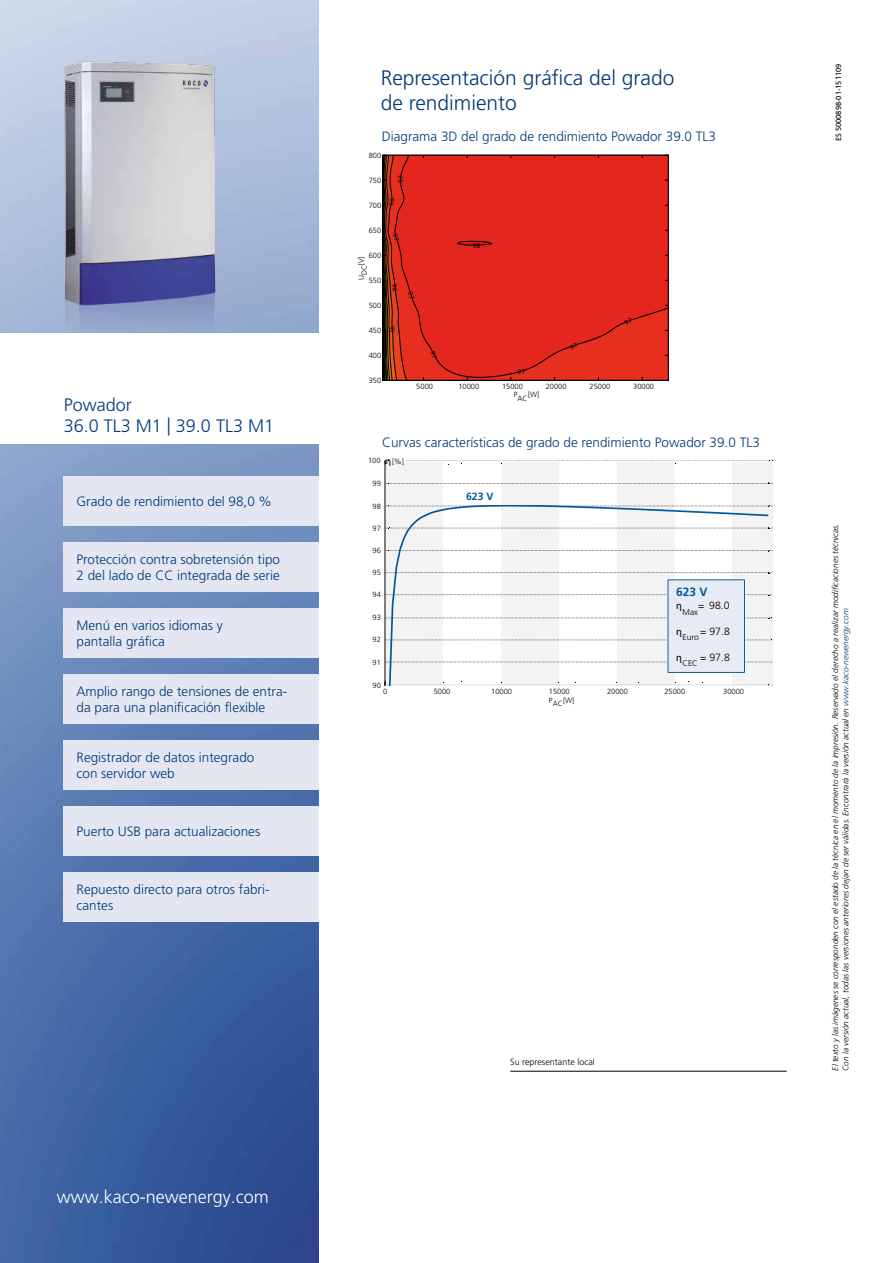
<style>
.page{position:relative;width:893px;height:1263px;background:#fff}
.page>*{position:absolute;margin:0;border:0;box-sizing:border-box;transform-origin:0 0}
.t1{font:300 21px/25.2px "Frutiger LT Pro";color:#003a78}
.t2{font:300 18px/21.6px "Frutiger LT Pro";color:#003a78}
.t3{font:300 18px "Frutiger LT Pro";color:#fff}
.t4{font:300 13.5px/16.5px "Frutiger LT Pro";color:#003a78}
.t5{font:700 12px "Frutiger LT Pro";color:#00599a}
.t6{font:300 10.5px "Frutiger LT Pro";color:#000}
.t7{font:700 10.5px "Frutiger LT Pro";color:#00599a}
.t8{font:10.5px "Myriad Pro";color:#000}
.t9{font:300 9px "Frutiger LT Pro";color:#000}
.t10{font:300 8.4px "Frutiger LT Pro";color:#000}
.t11{font:italic 300 8.25px/10.5px "Frutiger LT Pro";color:#000}
.t12{font:300 7.5px "Frutiger LT Pro";color:#000}
.t13{font:7.5px "Frutiger LT Pro";color:#000}
.s1{color:#003a78}
</style>
<div class="page">
<img style="left:0;top:0;width:319px;height:1263px">
<hr style="left:510px;top:1071px;width:277px;height:1px;background:#000">
<div style="left:385px;top:461px;width:58px;height:224px;background:#f3f3f3"></div>
<div style="left:501px;top:461px;width:57px;height:224px;background:#f3f3f3"></div>
<div style="left:617px;top:461px;width:57px;height:224px;background:#f3f3f3"></div>
<div style="left:732px;top:460px;width:41px;height:225px;background:#f3f3f3"></div>
<svg style="left:387px;top:483px;width:384px;height:7px"></svg>
<svg style="left:405px;top:460px;width:369px;height:4px"></svg>
<hr style="left:385px;top:461px;width:1px;height:225px;background:#000">
<svg style="left:384px;top:681px;width:389px;height:5px"></svg>
<svg style="left:385px;top:617px;width:387px;height:2px"></svg>
<svg style="left:385px;top:572px;width:388px;height:2px"></svg>
<svg style="left:389px;top:505px;width:379px;height:181px"></svg>
<div style="left:668px;top:580px;width:76px;height:92px;background:#e7ebf6"></div>
<div style="left:667px;top:579px;width:78px;height:94px;border:2px solid #fff"></div>
<div style="left:668px;top:579px;width:77px;height:94px;border:1px solid #00599a"></div>
<svg style="left:388px;top:156px;width:280px;height:224px;background:#b53016"></svg>
<svg style="left:395px;top:156px;width:273px;height:222px;background:#e2271d"></svg>
<hr style="left:383px;top:155px;width:285px;height:1px;background:#000">
<hr style="left:383px;top:380px;width:285px;height:1px;background:#000">
<hr style="left:668px;top:155px;width:1px;height:225px;background:#000">
<hr style="left:382px;top:155px;width:1px;height:225px;background:#000">
<img style="left:47px;top:52px;width:179px;height:281px">
<div style="left:0;top:333px;width:319px;height:110px;background:#fff"></div>
<div style="left:64px;top:476px;width:255px;height:50px;background:#e4e6f1"></div>
<div style="left:64px;top:542px;width:255px;height:50px;background:#e4e6f1"></div>
<div style="left:64px;top:608px;width:255px;height:50px;background:#e4e6f1"></div>
<div style="left:64px;top:674px;width:255px;height:50px;background:#e4e6f1"></div>
<div style="left:64px;top:740px;width:255px;height:50px;background:#e4e6f1"></div>
<div style="left:64px;top:806px;width:255px;height:50px;background:#e4e6f1"></div>
<div style="left:64px;top:872px;width:255px;height:50px;background:#e4e6f1"></div>
<svg style="left:457px;top:241px;width:36px;height:7px"></svg>
<svg style="left:624px;top:318px;width:8px;height:7px"></svg>
<svg style="left:570px;top:343px;width:8px;height:7px"></svg>
<svg style="left:518px;top:369px;width:7px;height:5px"></svg>
<svg style="left:430px;top:351px;width:7px;height:8px"></svg>
<svg style="left:408px;top:291px;width:6px;height:8px"></svg>
<svg style="left:393px;top:233px;width:6px;height:8px"></svg>
<svg style="left:398px;top:176px;width:5px;height:7px"></svg>
<svg style="left:383px;top:198px;width:12px;height:8px"></svg>
<svg style="left:392px;top:283px;width:5px;height:8px"></svg>
<svg style="left:383px;top:326px;width:12px;height:7px"></svg>
<h2 class="t2" style="left:64px;top:394px;width:212px">Powador<br>36.0 TL3 M1 | 39.0 TL3 M1</h2>
<p class="t4" style="left:77px;top:493px;width:197px">Grado de rendimiento del 98,0 %</p>
<p class="t4" style="left:77px;top:551px;width:205px">Protección contra sobretensión tipo<br>2 del lado de CC integrada de serie</p>
<p class="t4" style="left:77px;top:617px;width:148px">Menú en varios idiomas y pantalla gráfica</p>
<p class="t4" style="left:77px;top:683px;width:212px">Amplio rango de tensiones de entra&shy;da para una planificación flexible</p>
<p class="t4" style="left:77px;top:749px;width:179px">Registrador de datos integrado con servidor web</p>
<p class="t4" style="left:77px;top:823px;width:185px">Puerto USB para actualizaciones</p>
<p class="t4" style="left:77px;top:881px;width:195px">Repuesto directo para otros fabri&shy;cantes</p>
<h2 class="t3" style="left:57px;top:1186px;width:214px">www.kaco-newenergy.com</h2>
<h1 class="t1" style="left:381px;top:65px;width:295px">Representación gráfica del grado de rendimiento</h1>
<p class="t13" style="left:834px;top:141px;width:79px;rotate:-90deg">ES 5000898-01-151109</p>
<p class="t4" style="left:382px;top:128px;width:336px">Diagrama 3D del grado de rendimiento Powador 39.0 TL3</p>
<p class="t12" style="left:369px;top:151px;width:14px">800</p>
<p class="t12" style="left:369px;top:176px;width:14px">750</p>
<p class="t12" style="left:369px;top:201px;width:14px">700</p>
<p class="t12" style="left:369px;top:226px;width:14px">650</p>
<p class="t12" style="left:369px;top:251px;width:14px">600</p>
<p class="t12" style="left:357px;top:280px;width:24px;rotate:-90deg">UDC[V]</p>
<p class="t12" style="left:369px;top:276px;width:14px">550</p>
<p class="t12" style="left:369px;top:301px;width:14px">500</p>
<p class="t12" style="left:369px;top:326px;width:14px">450</p>
<p class="t12" style="left:369px;top:351px;width:14px">400</p>
<p class="t12" style="left:369px;top:376px;width:14px">350</p>
<p class="t12" style="left:416px;top:382px;width:18px">5000</p>
<p class="t12" style="left:458px;top:382px;width:22px">10000</p>
<p class="t12" style="left:502px;top:382px;width:22px">15000</p>
<p class="t12" style="left:546px;top:382px;width:22px">20000</p>
<p class="t12" style="left:590px;top:382px;width:22px">25000</p>
<p class="t12" style="left:633px;top:382px;width:22px">30000</p>
<p class="t12" style="left:514px;top:390px;width:27px">PAC [W]</p>
<p class="t4" style="left:382px;top:434px;width:379px">Curvas características de grado de rendimiento Powador 39.0 TL3</p>
<p class="t12" style="left:368px;top:456px;width:14px">100</p>
<p class="t12" style="left:373px;top:479px;width:10px">99</p>
<p class="t12" style="left:373px;top:502px;width:10px">98</p>
<p class="t12" style="left:373px;top:524px;width:10px">97</p>
<p class="t12" style="left:373px;top:546px;width:10px">96</p>
<p class="t12" style="left:373px;top:568px;width:10px">95</p>
<p class="t12" style="left:373px;top:590px;width:10px">94</p>
<p class="t12" style="left:373px;top:613px;width:10px">93</p>
<p class="t12" style="left:373px;top:635px;width:10px">92</p>
<p class="t12" style="left:373px;top:657px;width:10px">91</p>
<p class="t12" style="left:392px;top:457px;width:13px">[%]</p>
<p class="t7" style="left:466px;top:490px;width:29px">623 V</p>
<p class="t5" style="left:676px;top:584px;width:33px">623 V</p>
<p class="t8" style="left:676px;top:599px;width:7px">η</p>
<p class="t10" style="left:682px;top:607px;width:17px">Max</p>
<p class="t6" style="left:698px;top:600px;width:33px">= 98.0</p>
<p class="t6" style="left:700px;top:625px;width:31px">= 97.8</p>
<p class="t8" style="left:676px;top:625px;width:7px">η</p>
<p class="t10" style="left:682px;top:633px;width:18px">Euro</p>
<p class="t6" style="left:700px;top:651px;width:31px">= 97.8</p>
<p class="t8" style="left:676px;top:651px;width:7px">η</p>
<p class="t10" style="left:682px;top:658px;width:17px">CEC</p>
<p class="t12" style="left:373px;top:681px;width:10px">90</p>
<p class="t12" style="left:383px;top:687px;width:6px">0</p>
<p class="t12" style="left:434px;top:687px;width:18px">5000</p>
<p class="t12" style="left:491px;top:687px;width:22px">10000</p>
<p class="t12" style="left:549px;top:687px;width:22px">15000</p>
<p class="t12" style="left:607px;top:687px;width:22px">20000</p>
<p class="t12" style="left:664px;top:687px;width:22px">25000</p>
<p class="t12" style="left:723px;top:687px;width:22px">30000</p>
<p class="t12" style="left:549px;top:696px;width:27px">PAC [W]</p>
<p class="t9" style="left:510px;top:1056px;width:86px">Su representante local</p>
<p class="t11" style="left:830px;top:1070px;width:548px;rotate:-90deg">El texto y las imágenes se corresponden con el estado de la técnica en el momento de la impresión. Reservado el derecho a realizar modificaciones técnicas.<br>Con la versión actual, todas las versiones anteriores dejan de ser válidas. Encontrará la versión actual en <span class="s1">www.kaco-newenergy.com</span></p>
</div>
